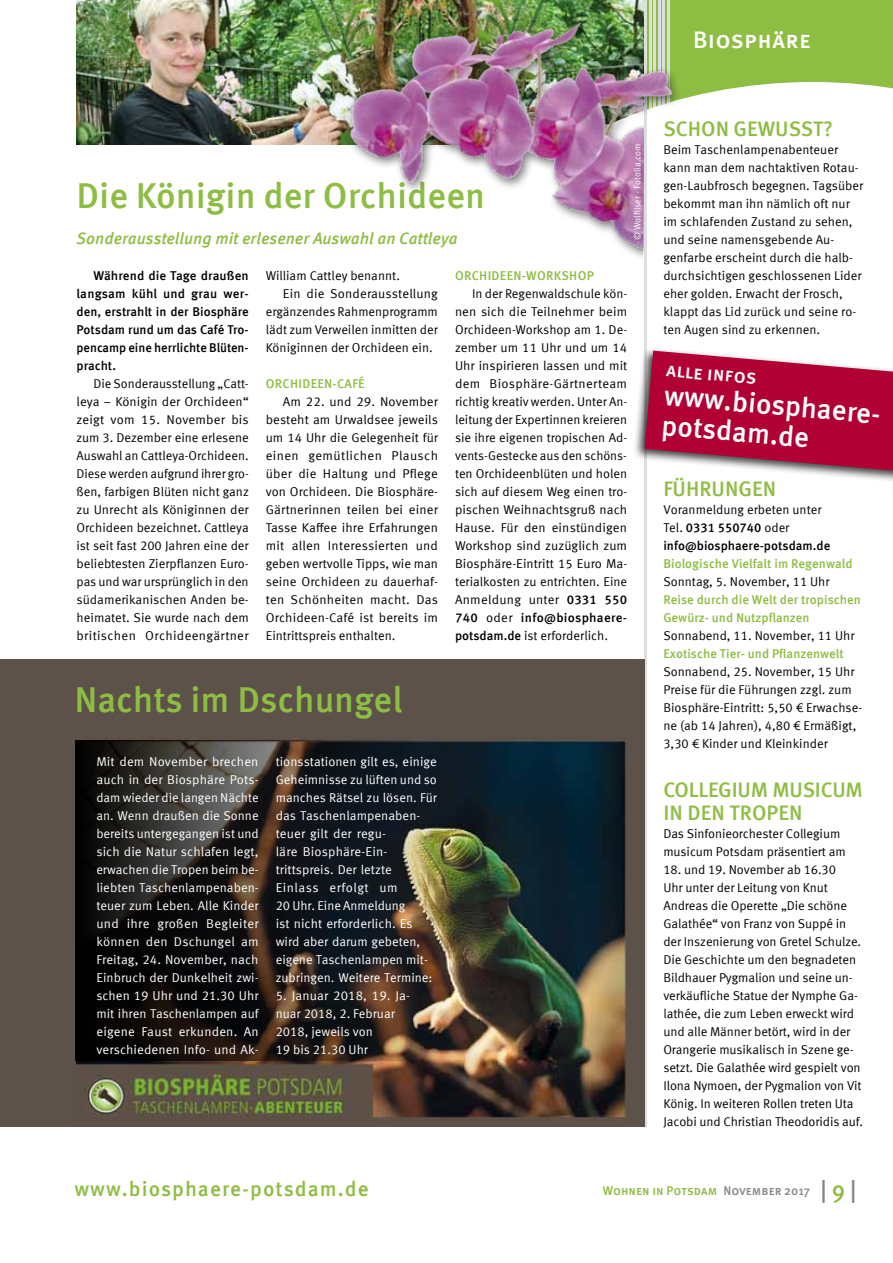
<style>
.page{position:relative;width:893px;height:1263px;background:#fff}
.page>*{position:absolute;margin:0;border:0;box-sizing:border-box;transform-origin:0 0}
.t1{font:500 36px "Meta Offc";color:#8ebd43}
.t2{font:500 28.5px/30px "Meta Offc";color:#fff}
.t3{font:500 24px "Meta Sc Offc";letter-spacing:.01em;color:#fff}
.t4{font:500 21px/22.5px "Meta Offc";color:#8ebd43}
.t5{font:500 21px "Meta Offc";letter-spacing:.05em;color:#8ebd43}
.t6{font:500 19.5px "Meta Sc Offc";color:#fff}
.t7{font:italic 500 16.5px "Meta Offc";color:#8ebd43}
.t8{font:12.75px/18px "Meta Offc Norm";color:#000}
.t9{font:12.75px/18px "Meta Offc Norm";color:#fff}
.t10{font:500 12.75px/18px "Meta Offc";color:#000;text-align:justify}
.t11{font:500 12.75px/18px "Meta Offc";color:#8ebd43}
.t12{font:500 12.75px "Meta Sc Offc";color:#8ebd43}
.t13{font:500 12.75px "Meta Offc";letter-spacing:.02em;color:#000}
.t14{font:9px "Meta Offc Norm";color:#fff}
.s1{font-family:"Meta Offc";font-weight:500}
.s2{font-family:"Meta Offc Norm";font-weight:400}
.s3{color:#87888a}
.s4{font-size:24px;color:#87888a}
.s5{font-size:24px}
</style>
<div class="page">
<div style="left:644px;top:0;width:249px;height:146px;background:#8ebd43"></div>
<img style="left:77px;top:0;width:238px;height:145px">
<div style="left:701px;top:82px;width:192px;height:64px;background:#fff"></div>
<hr style="left:644px;top:0;width:3px;height:1127px;background:#dddedf">
<div style="left:0;top:659px;width:644px;height:468px;background:#5c5249"></div>
<img style="left:77px;top:739px;width:548px;height:379px">
<div style="left:633px;top:347px;width:260px;height:139px;background:#000;opacity:.75"></div>
<svg style="left:645px;top:351px;width:248px;height:120px;background:#b62751"></svg>
<svg style="left:75px;top:740px;width:370px;height:321px;background:#25211e"></svg>
<img style="left:315px;top:0;width:386px;height:258px">
<h3 class="t3" style="left:693px;top:26px;width:119px">Biosphäre</h3>
<h1 class="t1" style="left:77px;top:174px;width:410px">Die Königin der Orchideen</h1>
<p class="t7" style="left:77px;top:228px;width:383px">Sonderausstellung mit erlesener Auswahl an Cattleya</p>
<p class="t14" style="left:632px;top:240px;width:98px;rotate:-90deg">© Wolfilser - Fotolia.com</p>
<p class="t10" style="left:77px;top:267px;width:174px;text-indent:17px">Während die Tage draußen langsam kühl und grau wer&shy;den, erstrahlt in der Biosphäre Potsdam rund um das Café Tro&shy;pencamp eine herrlichte Blüten&shy;pracht.</p>
<p class="t8" style="left:77px;top:375px;width:174px;text-align:justify;text-indent:17px">Die Sonderausstellung „Catt&shy;leya – Königin der Orchideen“ zeigt vom 15. November bis zum 3. Dezember eine erlesene Auswahl an Cattleya-Orchideen.<br>Diese werden aufgrund ihrer gro&shy;ßen, farbigen Blüten nicht ganz zu Unrecht als Königinnen der Orchideen bezeichnet. Cattleya ist seit fast 200 Jahren eine der beliebtesten Zierpflanzen Euro&shy;pas und war ursprünglich in den südamerikanischen Anden be&shy;heimatet. Sie wurde nach dem britischen Orchideengärtner</p>
<p class="t8" style="left:266px;top:267px;width:136px">William Cattley benannt.</p>
<p class="t8" style="left:283px;top:285px;width:157px">Ein die Sonderausstellung</p>
<p class="t8" style="left:266px;top:303px;width:174px">ergänzendes Rahmenprogramm</p>
<p class="t8" style="left:266px;top:321px;width:174px">lädt zum Verweilen inmitten der</p>
<p class="t8" style="left:266px;top:339px;width:168px">Königinnen der Orchideen ein.</p>
<p class="t11" style="left:266px;top:375px;width:17px">Orchideen</p>
<p class="t11" style="left:333px;top:375px;width:34px">-Café</p>
<p class="t8" style="left:266px;top:393px;width:174px;text-align:justify;text-indent:17px">Am 22. und 29. November besteht am Urwaldsee jeweils um 14 Uhr die Gelegenheit für einen gemütlichen Plausch über die Haltung und Pflege von Orchideen. Die Biosphäre-Gärtnerinnen teilen bei einer Tasse Kaffee ihre Erfahrungen mit allen Interessierten und geben wertvolle Tipps, wie man seine Orchideen zu dauerhaf&shy;ten Schönheiten macht. Das Orchideen-Café ist bereits im Eintrittspreis enthalten.</p>
<p class="t11" style="left:455px;top:267px;width:45px">Orchideen</p>
<p class="t11" style="left:522px;top:267px;width:24px">-Works</p>
<p class="t11" style="left:569px;top:267px;width:17px">hop</p>
<p class="t8" style="left:455px;top:285px;width:174px;text-align:justify;text-indent:17px">In der Regenwaldschule kön&shy;nen sich die Teilnehmer beim Orchideen-Workshop am 1. De&shy;zember um 11 Uhr und um 14<br>Uhr inspirieren lassen und mit dem Biosphäre-Gärtnerteam richtig kreativ werden. Unter An&shy;leitung der Expertinnen kreieren sie ihre eigenen tropischen Ad&shy;vents-Gestecke aus den schöns&shy;ten Orchideenblüten und holen sich auf diesem Weg einen tro&shy;pischen Weihnachtsgruß nach Hause. Für den einstündigen Workshop sind zuzüglich zum Biosphäre-Eintritt 15 Euro Ma&shy;terialkosten zu entrichten. Eine Anmeldung unter <span class="s1">0331 550</span></p>
<p class="t13" style="left:455px;top:610px;width:174px">740 <span class="s2">oder</span> info@biosphaere-</p>
<p class="t8" style="left:455px;top:627px;width:154px"><span class="s1">potsdam.de</span> ist erforderlich.</p>
<h1 class="t1" style="left:74px;top:678px;width:330px">Nachts im Dschungel</h1>
<p class="t9" style="left:96px;top:753px;width:164px;text-align:justify">Mit dem November brechen auch in der Biosphäre Pots&shy;dam wieder die langen Nächte an. Wenn draußen die Sonne bereits untergegangen ist und sich die Natur schlafen legt, erwachen die Tropen beim be&shy;liebten Taschenlampenaben&shy;teuer zum Leben. Alle Kinder und ihre großen Begleiter können den Dschungel am Freitag, 24. November, nach Einbruch der Dunkelheit zwi&shy;schen 19 Uhr und 21.30 Uhr mit ihren Taschenlampen auf eigene Faust erkunden. An verschiedenen Info- und Ak-</p>
<p class="t9" style="left:276px;top:753px;width:163px">tionsstationen gilt es, einige<br>Geheimnisse zu lüften und so manches Rätsel zu lösen. Für das Taschenlampenaben&shy;teuer gilt der regu-<br>läre Biosphäre-Ein&shy;trittspreis. Der letzte<br>Einlass erfolgt um<br>20 Uhr. Eine Anmeldung<br>ist nicht erforderlich. Es wird aber darum gebeten, eigene Taschenlampen mit&shy;zubringen. Weitere Termine:</p>
<p class="t9" style="left:276px;top:987px;width:136px">5. Januar 2018, 19. Ja&shy;nuar 2018, 2. Februar<br>2018, jeweils von<br>19 bis 21.30 Uhr</p>
<h3 class="t4" style="left:663px;top:118px;width:85px">Schon gew</h3>
<h3 class="t4" style="left:775px;top:118px;width:59px">usst?</h3>
<p class="t8" style="left:663px;top:141px;width:201px">Beim Taschenlampenabenteuer kann man dem nachtaktiven Rotau&shy;gen-Laubfrosch begegnen. Tagsüber bekommt man ihn nämlich oft nur im schlafenden Zustand zu sehen, und seine namensgebende Au&shy;genfarbe erscheint durch die halb&shy;durchsichtigen geschlossenen Lider eher golden. Erwacht der Frosch, klappt das Lid zurück und seine ro&shy;ten Augen sind zu erkennen.</p>
<h3 class="t6" style="left:667px;top:358px;width:92px;rotate:5deg">alle infos</h3>
<h2 class="t2" style="left:665px;top:381px;width:238px;rotate:5deg">www.biosphaere&shy;potsdam.de</h2>
<h3 class="t4" style="left:663px;top:478px;width:114px">FÜHRUNGEN</h3>
<p class="t8" style="left:663px;top:501px;width:160px">Voranmeldung erbeten unter</p>
<p class="t10" style="left:663px;top:519px;width:169px"><span class="s2">Tel.</span> 0331 550740 <span class="s2">oder </span>info@biosphaere-potsdam.de</p>
<p class="t11" style="left:663px;top:555px;width:191px">Biologische Vielfalt im Regenwald</p>
<p class="t8" style="left:663px;top:573px;width:168px">Sonntag, 5. November, 11 Uhr</p>
<p class="t11" style="left:663px;top:591px;width:199px">Reise durch die Welt der tropischen<br>Gewürz- und Nutzpflanzen</p>
<p class="t8" style="left:663px;top:627px;width:193px">Sonnabend, 11. November, 11 Uhr</p>
<p class="t11" style="left:663px;top:645px;width:182px">Exotische Tier- und Pflanzenwelt</p>
<p class="t8" style="left:663px;top:663px;width:200px">Sonnabend, 25. November, 15 Uhr Preise für die Führungen zzgl. zum Biosphäre-Eintritt: 5,50 € Erwachse&shy;ne (ab 14 Jahren), 4,80 € Ermäßigt, 3,30 € Kinder und Kleinkinder</p>
<h3 class="t4" style="left:663px;top:779px;width:201px">COLLEGIUM MUSICUM<br>I N DEN TROPEN</h3>
<p class="t8" style="left:663px;top:825px;width:184px">Das Sinfonieorchester Collegium musicum Potsdam präsentiert am</p>
<p class="t8" style="left:663px;top:861px;width:201px">18. und 19. November ab 16.30<br>Uhr unter der Leitung von Knut Andreas die Operette „Die schöne Galathée“ von Franz von Suppé in der Inszenierung von Gretel Schulze.<br>Die Geschichte um den begnadeten Bildhauer Pygmalion und seine un&shy;verkäufliche Statue der Nymphe Ga&shy;lathée, die zum Leben erweckt wird und alle Männer betört, wird in der Orangerie musikalisch in Szene ge&shy;setzt. Die Galathée wird gespielt von Ilona Nymoen, der Pygmalion von Vit König. In weiteren Rollen treten Uta Jacobi und Christian Theodoridis auf.</p>
<h3 class="t5" style="left:74px;top:1177px;width:296px">www.biosphaere-potsdam.de</h3>
<p class="t12" style="left:603px;top:1183px;width:255px">Wohnen in Potsdam <span class="s3">November 2017</span> <span class="s4">|</span> <span class="s5">9</span> <span class="s4">|</span></p>
</div>
